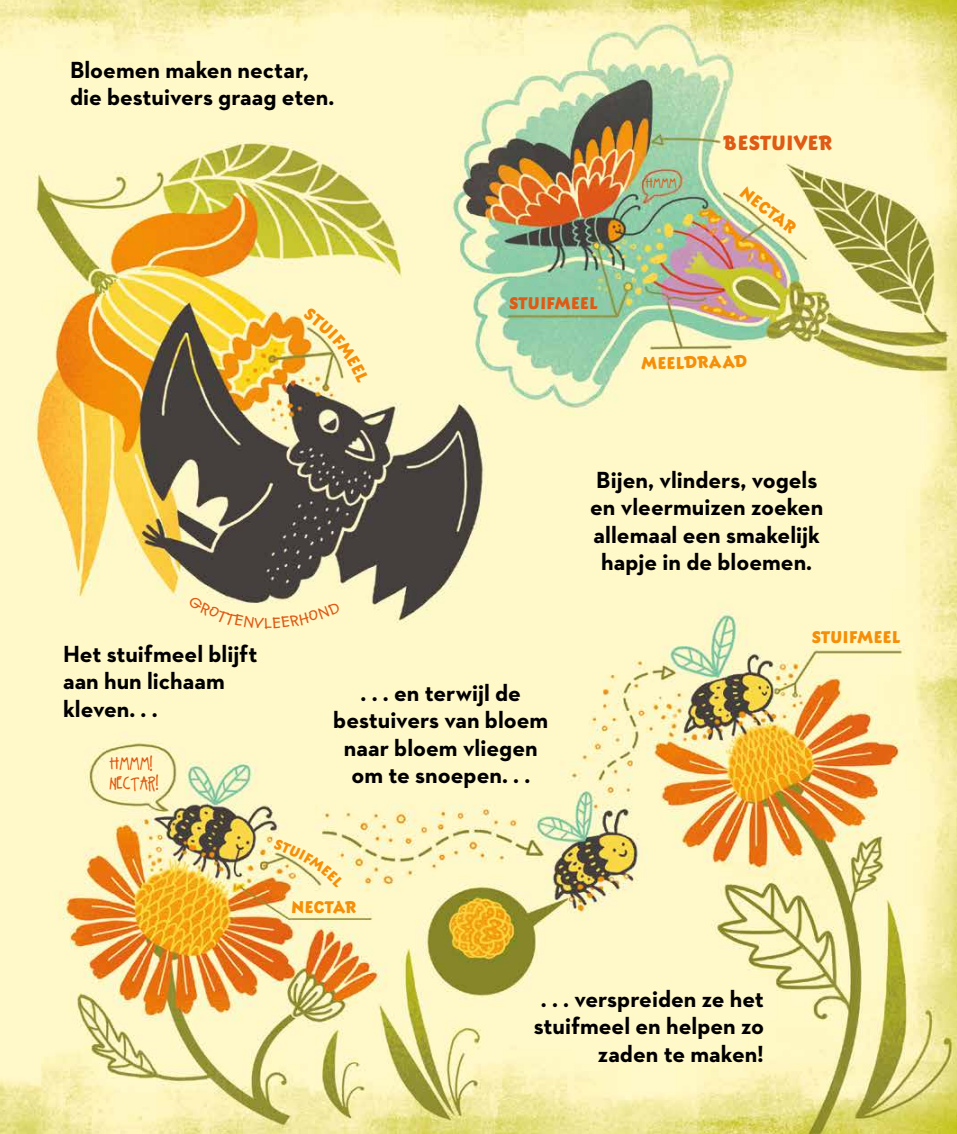
<style>
.page{position:relative;width:957px;height:1134px;background:#fff}
.page>*{position:absolute;margin:0;border:0;box-sizing:border-box;transform-origin:0 0}
.t1{font:700 23.75px/27.5px "Neutraface 2 Text";color:#000001}
.t2{font:21.25px "Eborg ITC Std";letter-spacing:.025em;color:#de5a15}
.t3{font:17.5px "Eborg ITC Std";letter-spacing:.035em;color:#f48f0a}
.t4{font:17.5px "Eborg ITC Std";color:#de5a15}
.t5{font:16.25px/18.8px "A Little Pot";color:#de5a15}
.t6{font:12.5px "A Little Pot";color:#de5a15}
</style>
<div class="page">
<img style="left:0;top:0;width:957px;height:1134px">
<svg style="left:303px;top:307px;width:66px;height:77px;background:#f7eeba"></svg>
<svg style="left:274px;top:838px;width:70px;height:50px;background:#f7edba"></svg>
<svg style="left:188px;top:595px;width:152px;height:34px;background:#f4edc0"></svg>
<p class="t1" style="left:70px;top:56px;width:266px">Bloemen maken nectar, die bestuivers graag eten.</p>
<p class="t4" style="left:509px;top:293px;width:90px;rotate:1deg">STUIFMEEL</p>
<p class="t6" style="left:645px;top:178px;width:33px">HMMM</p>
<p class="t2" style="left:723px;top:131px;width:110px">BESTUIVER</p>
<p class="t3" style="left:748px;top:183px;width:66px;rotate:37deg">NECTAR</p>
<p class="t3" style="left:641px;top:353px;width:107px;rotate:-1deg">MEELDRAAD</p>
<p class="t1" style="left:590px;top:466px;width:235px;text-align:center">Bijen, vlinders, vogels en vleermuizen zoeken allemaal een smakelijk hapje in de bloemen.</p>
<p class="t1" style="left:63px;top:640px;width:196px">Het stuifmeel blijft aan hun lichaam kleven. . .</p>
<p class="t5" style="left:109px;top:756px;width:50px">HMMM!<br>NECTAR!</p>
<p class="t1" style="left:333px;top:679px;width:216px;text-align:center">. . . en terwijl de bestuivers van bloem naar bloem vliegen om te snoepen. . .</p>
<p class="t3" style="left:291px;top:898px;width:66px">NECTAR</p>
<p class="t1" style="left:534px;top:985px;width:232px;text-align:right">. . . verspreiden ze het stuifmeel en helpen zo zaden te maken!</p>
<p class="t3" style="left:812px;top:628px;width:90px">STUIFMEEL</p>
</div>
